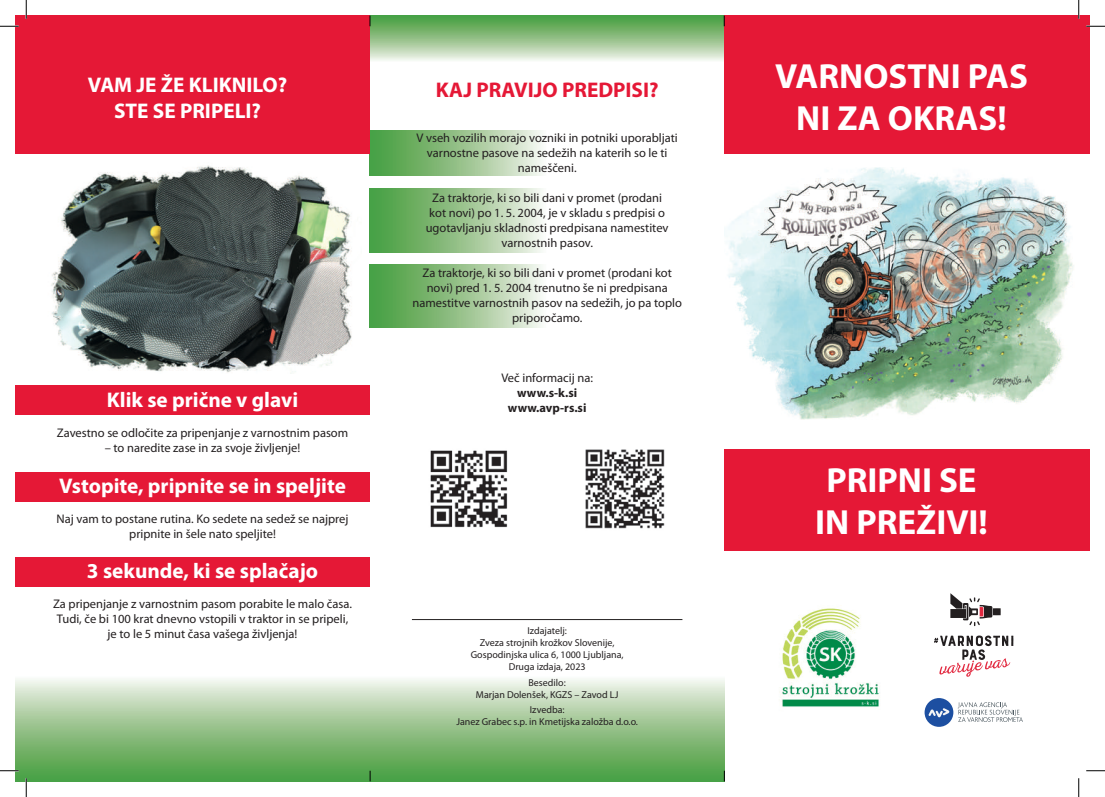
<style>
.page{position:relative;width:1105px;height:797px;background:#fff}
.page>*{position:absolute;margin:0;border:0;box-sizing:border-box;transform-origin:0 0}
.t1{font:700 35px/42px "Myriad Pro";color:#fff;text-align:center}
.t2{font:700 21.25px/25.5px "Myriad Pro";color:#fff;text-align:center}
.t3{font:700 21.25px "Myriad Pro";color:#e51836}
.t4{font:12.5px/15px "Myriad Pro";color:#231f20;text-align:center}
.t5{font:700 12.5px/15px "Myriad Pro";color:#231f20;text-align:center}
.t6{font:10px/12px "Myriad Pro";color:#231f20;text-align:center}
</style>
<div class="page">
<div style="left:16px;top:16px;width:1073px;height:46px;background:linear-gradient(to bottom,#3f9734,#eef1e7)"></div>
<svg style="left:370px;top:130px;width:171px;height:45px;background:#95c38c"></svg>
<svg style="left:370px;top:188px;width:171px;height:64px;background:#95c38c"></svg>
<svg style="left:370px;top:264px;width:171px;height:64px;background:#95c38c"></svg>
<svg style="left:16px;top:679px;width:708px;height:102px;background:#97c48e"></svg>
<img style="left:724px;top:168px;width:349px;height:252px">
<div style="left:724px;top:449px;width:365px;height:102px;background:#e51836"></div>
<div style="left:724px;top:16px;width:365px;height:138px;background:#e51836"></div>
<div style="left:16px;top:16px;width:354px;height:138px;background:#e51836"></div>
<img style="left:780px;top:608px;width:100px;height:99px">
<img style="left:51px;top:165px;width:301px;height:208px">
<hr style="left:412px;top:619px;width:270px;height:1px;background:#231f20">
<img style="left:430px;top:450px;width:78px;height:78px">
<img style="left:585px;top:449px;width:80px;height:80px">
<div style="left:16px;top:385px;width:354px;height:29px;background:#e51836"></div>
<div style="left:16px;top:473px;width:354px;height:29px;background:#e51836"></div>
<div style="left:16px;top:557px;width:354px;height:29px;background:#e51836"></div>
<div style="left:993px;top:608px;width:8px;height:7px;background:#231f20"></div>
<svg style="left:950px;top:593px;width:42px;height:33px"></svg>
<svg style="left:934px;top:635px;width:79px;height:41px"></svg>
<div style="left:924px;top:698px;width:29px;height:28px;background:#1d4fa1;border-radius:50%"></div>
<svg style="left:928px;top:708px;width:21px;height:9px"></svg>
<svg style="left:958px;top:702px;width:65px;height:20px"></svg>
<svg style="left:0;top:25px;width:19px;height:2px"></svg>
<svg style="left:1086px;top:25px;width:19px;height:2px"></svg>
<svg style="left:0;top:770px;width:19px;height:1px"></svg>
<svg style="left:1086px;top:770px;width:19px;height:1px"></svg>
<svg style="left:25px;top:0;width:2px;height:19px"></svg>
<svg style="left:25px;top:778px;width:2px;height:19px"></svg>
<svg style="left:1078px;top:0;width:1px;height:19px"></svg>
<svg style="left:1078px;top:778px;width:1px;height:19px"></svg>
<h2 class="t2" style="left:88px;top:72px;width:201px">VAM JE ŽE KLIKNILO?<br>STE SE PRIPELI?</h2>
<h2 class="t3" style="left:436px;top:78px;width:224px">KAJ PRAVIJO PREDPISI?</h2>
<p class="t4" style="left:416px;top:130px;width:263px">V vseh vozilih morajo vozniki in potniki uporabljati varnostne pasove na sedežih na katerih so le ti nameščeni.</p>
<p class="t4" style="left:426px;top:190px;width:244px">Za traktorje, ki so bili dani v promet (prodani kot novi) po 1. 5. 2004, je v skladu s predpisi o ugotavljanju skladnosti predpisana namestitev varnostnih pasov.</p>
<p class="t4" style="left:412px;top:265px;width:271px">Za traktorje, ki so bili dani v promet (prodani kot novi) pred 1. 5. 2004 trenutno še ni predpisana namestitve varnostnih pasov na sedežih, jo pa toplo priporočamo.</p>
<h2 class="t2" style="left:107px;top:387px;width:193px">Klik se prične v glavi</h2>
<p class="t4" style="left:57px;top:426px;width:293px">Zavestno se odločite za pripenjanje z varnostnim pasom</p>
<p class="t4" style="left:105px;top:441px;width:197px">– to naredite zase in za svoje življenje!</p>
<h2 class="t2" style="left:59px;top:473px;width:288px">Vstopite, pripnite se in speljite</h2>
<p class="t4" style="left:57px;top:511px;width:293px">Naj vam to postane rutina. Ko sedete na sedež se najprej pripnite in šele nato speljite!</p>
<h2 class="t2" style="left:87px;top:558px;width:233px">3 sekunde, ki se splačajo</h2>
<p class="t4" style="left:53px;top:597px;width:300px">Za pripenjanje z varnostnim pasom porabite le malo časa.<br>Tudi, če bi 100 krat dnevno vstopili v traktor in se pripeli, je to le 5 minut časa vašega življenja!</p>
<p class="t4" style="left:501px;top:370px;width:93px">Več informacij na:</p>
<p class="t5" style="left:508px;top:385px;width:80px">www.s-k.si www.avp-rs.si</p>
<p class="t6" style="left:471px;top:625px;width:154px">Izdajatelj:<br>Zveza strojnih krožkov Slovenije,<br>Gospodinjska ulica 6, 1000 Ljubljana,<br>Druga izdaja, 2023</p>
<p class="t6" style="left:476px;top:676px;width:144px">Besedilo:<br>Marjan Dolenšek, KGZS – Zavod LJ</p>
<p class="t6" style="left:456px;top:704px;width:183px">Izvedba:<br>Janez Grabec s.p. in Kmetijska založba d.o.o.</p>
<h1 class="t1" style="left:775px;top:56px;width:254px">VARNOSTNI PAS<br>NI ZA OKRAS!</h1>
<h1 class="t1" style="left:815px;top:460px;width:174px">PRIPNI SE<br>IN PREŽIVI!</h1>
</div>
